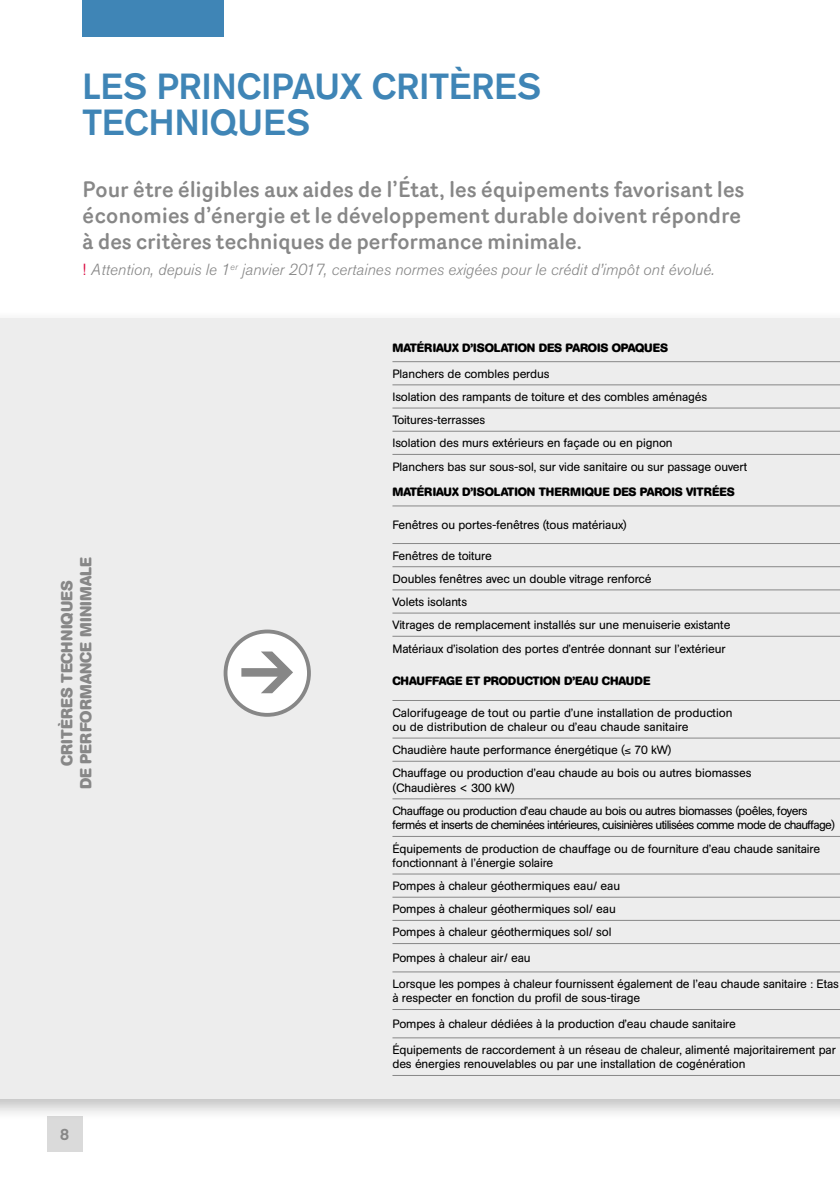
<style>
.page{position:relative;width:840px;height:1191px;background:#fff}
.page>*{position:absolute;margin:0;border:0;box-sizing:border-box;transform-origin:0 0}
.t1{font:500 36px/36px "Akzidenz Grotesk Std";letter-spacing:-.01em;color:#3f85b6}
.t2{font:500 22px/26px "Router";letter-spacing:-.015em;color:#878787}
.t3{font:italic 300 16px "Akzidenz Grotesk Std";color:#878787}
.t4{font:700 16px/19.2px "AG Book Rounded BQ";color:#878787;text-align:center}
.t5{font:500 16px "AG Book Rounded BQ";color:#878787}
.t6{font:12px/23.2px "AG Book Rounded BQ";letter-spacing:-.01em;color:#000}
.t7{font:12px/23.2px "AG Book Rounded BQ";letter-spacing:-.05em;color:#000}
.t8{font:700 12px "AG Book Rounded BQ";letter-spacing:-.01em;color:#000}
.t9{font:12px/23.2px "AG Book Rounded BQ";letter-spacing:-.035em;color:#000}
.s1{font-weight:400;font-style:normal;color:#da0a40}
</style>
<div class="page">
<div style="left:82px;top:0;width:142px;height:37px;background:#3f85b6"></div>
<div style="left:47px;top:1115px;width:35px;height:36px;background:#dadada"></div>
<div style="left:0;top:310px;width:839px;height:811px;background:#000;opacity:.25"></div>
<div style="left:0;top:319px;width:839px;height:779px;background:#ededed"></div>
<hr style="left:392px;top:361px;width:447px;height:1px;background:#878787">
<hr style="left:392px;top:384px;width:447px;height:1px;background:#878787">
<hr style="left:392px;top:408px;width:447px;height:1px;background:#878787">
<hr style="left:392px;top:431px;width:447px;height:1px;background:#878787">
<hr style="left:392px;top:454px;width:447px;height:1px;background:#878787">
<hr style="left:392px;top:543px;width:447px;height:1px;background:#878787">
<hr style="left:392px;top:566px;width:447px;height:1px;background:#878787">
<hr style="left:392px;top:589px;width:447px;height:1px;background:#878787">
<hr style="left:392px;top:613px;width:447px;height:1px;background:#878787">
<hr style="left:392px;top:505px;width:447px;height:1px;background:#878787">
<hr style="left:392px;top:636px;width:447px;height:1px;background:#878787">
<hr style="left:392px;top:737px;width:447px;height:1px;background:#878787">
<hr style="left:392px;top:761px;width:447px;height:1px;background:#878787">
<hr style="left:392px;top:798px;width:447px;height:1px;background:#878787">
<hr style="left:392px;top:700px;width:447px;height:1px;background:#878787">
<hr style="left:392px;top:836px;width:447px;height:1px;background:#878787">
<hr style="left:392px;top:873px;width:447px;height:1px;background:#878787">
<hr style="left:392px;top:897px;width:447px;height:1px;background:#878787">
<hr style="left:392px;top:920px;width:447px;height:1px;background:#878787">
<hr style="left:392px;top:943px;width:447px;height:1px;background:#878787">
<hr style="left:392px;top:971px;width:447px;height:1px;background:#878787">
<hr style="left:392px;top:1009px;width:447px;height:1px;background:#878787">
<hr style="left:392px;top:1037px;width:447px;height:1px;background:#878787">
<hr style="left:392px;top:1075px;width:447px;height:1px;background:#878787">
<div style="left:225px;top:631px;width:84px;height:84px;background:#fff;border-radius:50%"></div>
<div style="left:223px;top:629px;width:88px;height:88px;border:4px solid #878787;border-radius:50%"></div>
<svg style="left:241px;top:651px;width:52px;height:42px"></svg>
<h1 class="t1" style="left:82px;top:68px;width:460px">LES PRINCIPAUX CRITÈRES<br>TECHNIQUES</h1>
<h2 class="t2" style="left:82px;top:176px;width:663px">Pour être éligibles aux aides de l’État, les équipements favorisant les économies d’énergie et le développement durable doivent répondre à des critères techniques de performance minimale.</h2>
<h3 class="t3" style="left:82px;top:261px;width:633px"><span class="s1">!</span> Attention, depuis le 1<sup>er</sup> janvier 2017, certaines normes exigées pour le crédit d’impôt ont évolué.</h3>
<h3 class="t4" style="left:57px;top:789px;width:234px;rotate:-90deg">CRITÈRES TECHNIQUES<br>DE PERFORMANCE MINIMALE</h3>
<h3 class="t5" style="left:60px;top:1124px;width:10px">8</h3>
<p class="t8" style="left:392px;top:341px;width:277px">MATÉRIAUX D’ISOLATION DES PAROIS OPAQUES</p>
<p class="t6" style="left:392px;top:362px;width:356px">Planchers de combles perdus<br>Isolation des rampants de toiture et des combles aménagés Toitures-terrasses<br>Isolation des murs extérieurs en façade ou en pignon<br>Planchers bas sur sous-sol, sur vide sanitaire ou sur passage ouvert</p>
<p class="t8" style="left:392px;top:485px;width:343px">MATÉRIAUX D’ISOLATION THERMIQUE DES PAROIS VITRÉES</p>
<p class="t6" style="left:392px;top:513px;width:236px">Fenêtres ou portes-fenêtres (tous matériaux)</p>
<p class="t6" style="left:392px;top:544px;width:339px">Fenêtres de toiture<br>Doubles fenêtres avec un double vitrage renforcé<br>Volets isolants<br>Vitrages de remplacement installés sur une menuiserie existante Matériaux d’isolation des portes d’entrée donnant sur l’extérieur</p>
<p class="t8" style="left:392px;top:673px;width:259px">CHAUFFAGE ET PRODUCTION D’EAU CHAUDE</p>
<p class="t6" style="left:392px;top:705px;width:341px;line-height:14.4px">Calorifugeage de tout ou partie d’une installation de production ou de distribution de chaleur ou d’eau chaude sanitaire</p>
<p class="t6" style="left:392px;top:738px;width:360px">Chaudière haute performance énergétique (≤ 70 kW)<br>Chauffage ou production d’eau chaude au bois ou autres biomasses</p>
<p class="t9" style="left:392px;top:776px;width:416px">(Chaudières &lt; 300 kW)<br>Chauffage ou production d’eau chaude au bois ou autres biomasses (poêles, foyers</p>
<p class="t7" style="left:392px;top:813px;width:444px">fermés et inserts de cheminées intérieures, cuisinières utilisées comme mode de chauffage)<br>Équipements de production de chauffage ou de fourniture d’eau chaude sanitaire</p>
<p class="t6" style="left:392px;top:851px;width:229px">fonctionnant à l’énergie solaire<br>Pompes à chaleur géothermiques eau/ eau Pompes à chaleur géothermiques sol/ eau Pompes à chaleur géothermiques sol/ sol</p>
<p class="t6" style="left:392px;top:945px;width:448px;line-height:25.8px">Pompes à chaleur air/ eau<br>Lorsque les pompes à chaleur fournissent également de l’eau chaude sanitaire : Etas</p>
<p class="t6" style="left:392px;top:985px;width:445px;line-height:25.8px">à respecter en fonction du profil de sous-tirage<br>Pompes à chaleur dédiées à la production d’eau chaude sanitaire<br>Équipements de raccordement à un réseau de chaleur, alimenté majoritairement par</p>
<p class="t6" style="left:392px;top:1052px;width:354px">des énergies renouvelables ou par une installation de cogénération</p>
</div>
